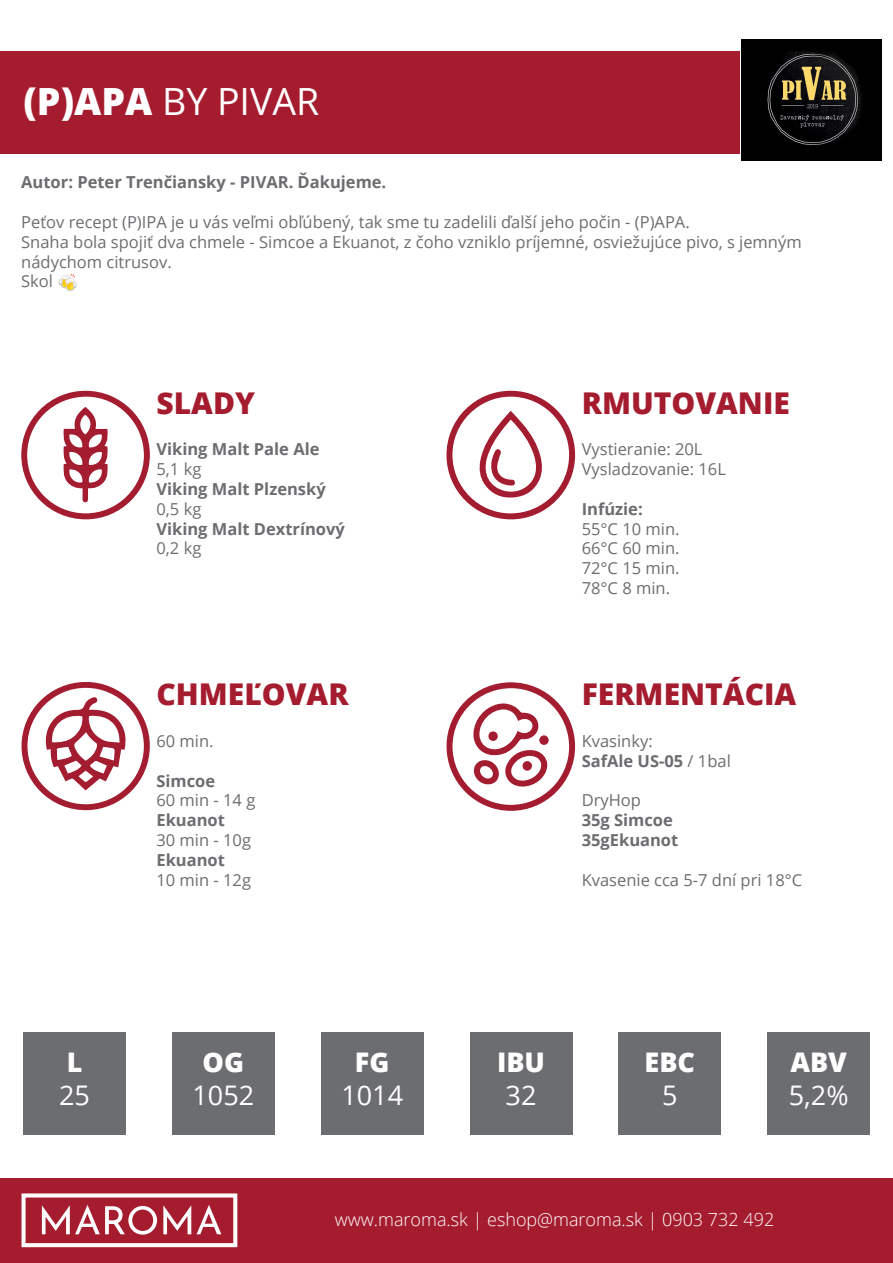
<style>
.page{position:relative;width:893px;height:1263px;background:#fff}
.page>*{position:absolute;margin:0;border:0;box-sizing:border-box;transform-origin:0 0}
.t1{font:37.5px "Open Sans";color:#fff}
.t2{font:800 30px "Open Sans";color:#a51c2f}
.t3{font:27px "Open Sans";color:#fff}
.t4{font:800 27px "Open Sans";color:#fff}
.t5{font:300 18px "Open Sans";color:#fff}
.t6{font:16.5px/19.8px "Open Sans";color:#6c6d70}
.t7{font:700 16.5px "Open Sans";color:#6c6d70}
.s1{font-weight:800}
.s2{font-weight:400}
</style>
<div class="page">
<div style="left:0;top:1178px;width:893px;height:85px;background:#a51c2f"></div>
<svg style="left:42px;top:1205px;width:115px;height:29px"></svg>
<svg style="left:163px;top:1205px;width:28px;height:29px"></svg>
<svg style="left:197px;top:1205px;width:24px;height:29px"></svg>
<div style="left:22px;top:1193px;width:215px;height:54px;border:4px solid #fff"></div>
<div style="left:0;top:51px;width:740px;height:102px;background:#a51c2f"></div>
<svg style="left:21px;top:391px;width:129px;height:128px"></svg>
<svg style="left:446px;top:391px;width:129px;height:128px"></svg>
<svg style="left:21px;top:682px;width:129px;height:129px"></svg>
<svg style="left:446px;top:682px;width:129px;height:129px"></svg>
<div style="left:539px;top:735px;width:10px;height:10px;background:#a41c30;border-radius:50%"></div>
<div style="left:488px;top:731px;width:10px;height:10px;background:#a41c30;border-radius:50%"></div>
<div style="left:522px;top:761px;width:10px;height:10px;background:#a41c30;border-radius:50%"></div>
<div style="left:24px;top:1032px;width:102px;height:103px;background:#6c6d70"></div>
<div style="left:172px;top:1032px;width:102px;height:103px;background:#6c6d70"></div>
<div style="left:321px;top:1032px;width:102px;height:103px;background:#6c6d70"></div>
<div style="left:470px;top:1032px;width:102px;height:103px;background:#6c6d70"></div>
<div style="left:619px;top:1032px;width:102px;height:103px;background:#6c6d70"></div>
<div style="left:768px;top:1032px;width:102px;height:103px;background:#6c6d70"></div>
<img style="left:741px;top:39px;width:140px;height:121px">
<p class="t1" style="left:24px;top:76px;width:297px"><span class="s1">(P)APA</span> BY PIVAR</p>
<p class="t7" style="left:21px;top:171px;width:367px">Autor: Peter Trenčiansky - PIVAR. Ďakujeme.</p>
<p class="t6" style="left:21px;top:212px;width:670px">Peťov recept (P)IPA je u vás veľmi obľúbený, tak sme tu zadelili ďalší jeho počin - (P)APA.</p>
<p class="t6" style="left:21px;top:232px;width:782px">Snaha bola spojiť dva chmele - Simcoe a Ekuanot, z čoho vzniklo príjemné, osviežujúce pivo, s jemným nádychom citrusov.</p>
<p class="t6" style="left:21px;top:271px;width:33px">Skol</p>
<p class="t4" style="left:67px;top:1042px;width:17px">L</p>
<p class="t3" style="left:59px;top:1076px;width:32px">25</p>
<p class="t2" style="left:156px;top:380px;width:100px">SLADY</p>
<p class="t7" style="left:156px;top:438px;width:165px">Viking Malt Pale Ale</p>
<p class="t6" style="left:156px;top:459px;width:46px">5,1 kg</p>
<p class="t7" style="left:156px;top:477px;width:171px">Viking Malt Plzenský</p>
<p class="t6" style="left:156px;top:499px;width:46px">0,5 kg</p>
<p class="t7" style="left:156px;top:517px;width:190px">Viking Malt Dextrínový</p>
<p class="t6" style="left:156px;top:538px;width:46px">0,2 kg</p>
<p class="t2" style="left:156px;top:671px;width:194px">CHMEĽOVAR</p>
<p class="t6" style="left:156px;top:731px;width:59px">60 min.</p>
<p class="t7" style="left:156px;top:769px;width:60px">Simcoe</p>
<p class="t6" style="left:156px;top:790px;width:100px">60 min - 14 g</p>
<p class="t7" style="left:156px;top:808px;width:70px">Ekuanot</p>
<p class="t6" style="left:156px;top:830px;width:96px">30 min - 10g</p>
<p class="t7" style="left:156px;top:848px;width:70px">Ekuanot</p>
<p class="t6" style="left:156px;top:869px;width:96px">10 min - 12g</p>
<p class="t4" style="left:203px;top:1042px;width:43px">OG</p>
<p class="t3" style="left:192px;top:1076px;width:63px">1052</p>
<p class="t4" style="left:355px;top:1042px;width:36px">FG</p>
<p class="t3" style="left:341px;top:1076px;width:63px">1014</p>
<p class="t2" style="left:582px;top:380px;width:210px">RMUTOVANIE</p>
<p class="t6" style="left:582px;top:439px;width:122px">Vystieranie: 20L</p>
<p class="t6" style="left:582px;top:459px;width:146px">Vysladzovanie: 16L</p>
<p class="t7" style="left:582px;top:497px;width:63px">Infúzie:</p>
<p class="t6" style="left:582px;top:518px;width:99px">55°C 10 min.</p>
<p class="t6" style="left:582px;top:538px;width:99px">66°C 60 min.</p>
<p class="t6" style="left:582px;top:558px;width:99px">72°C 15 min.</p>
<p class="t6" style="left:582px;top:578px;width:90px">78°C 8 min.</p>
<p class="t2" style="left:582px;top:671px;width:216px">FERMENTÁCIA</p>
<p class="t6" style="left:582px;top:731px;width:73px">Kvasinky:</p>
<p class="t7" style="left:582px;top:749px;width:151px">SafAle US-05 <span class="s2">/ 1bal</span></p>
<p class="t6" style="left:582px;top:790px;width:61px">DryHop</p>
<p class="t7" style="left:582px;top:808px;width:93px">35g Simcoe</p>
<p class="t7" style="left:582px;top:828px;width:98px">35gEkuanot</p>
<p class="t6" style="left:582px;top:869px;width:222px">Kvasenie cca 5-7 dní pri 18°C</p>
<p class="t4" style="left:497px;top:1042px;width:50px">IBU</p>
<p class="t3" style="left:506px;top:1076px;width:32px">32</p>
<p class="t4" style="left:645px;top:1042px;width:52px">EBC</p>
<p class="t3" style="left:662px;top:1076px;width:17px">5</p>
<p class="t4" style="left:790px;top:1042px;width:58px">ABV</p>
<p class="t3" style="left:789px;top:1076px;width:61px">5,2%</p>
<p class="t5" style="left:335px;top:1207px;width:441px">www.maroma.sk | eshop@maroma.sk | 0903 732 492</p>
</div>
